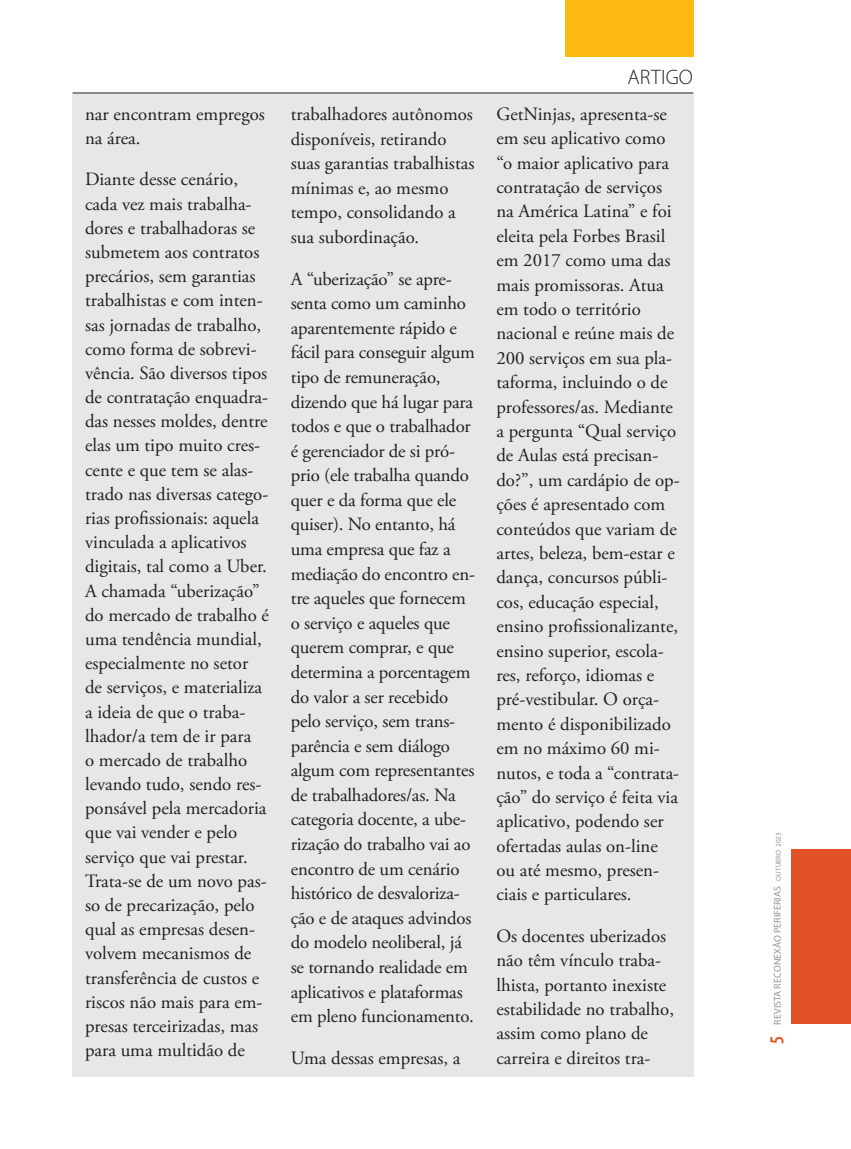
<style>
.page{position:relative;width:851px;height:1149px;background:#fff}
.page>*{position:absolute;margin:0;border:0;box-sizing:border-box;transform-origin:0 0}
.t1{font:300 21px "Myriad Pro";letter-spacing:.01em;color:#231f20}
.t2{font:18.75px/24.2px "Adobe Garamond Pro";color:#231f20}
.t3{font:9.9px "Myriad Pro";letter-spacing:.01em;color:#939598}
.s1{font-weight:600;font-stretch:condensed;font-size:19.95px;color:#e15326}
.s2{font-size:7.05px}
</style>
<div class="page">
<div style="left:72px;top:94px;width:621px;height:982px;background:#e6e7e9"></div>
<div style="left:564px;top:0;width:129px;height:57px;background:#fcba13"></div>
<div style="left:791px;top:848px;width:59px;height:175px;background:#e15326"></div>
<hr style="left:73px;top:93px;width:620px;height:1px;background:#231f20">
<p class="t2" style="left:85px;top:103px;width:181px">nar encontram empregos na área.</p>
<p class="t2" style="left:85px;top:168px;width:185px">Diante desse cenário, cada vez mais trabalha&shy;dores e trabalhadoras se submetem aos contratos precários, sem garantias trabalhistas e com inten&shy;sas jornadas de trabalho, como forma de sobrevi&shy;vência. São diversos tipos de contratação enquadra&shy;das nesses moldes, dentre elas um tipo muito cres&shy;cente e que tem se alas&shy;trado nas diversas catego&shy;rias profissionais: aquela vinculada a aplicativos digitais, tal como a Uber.<br>A chamada “uberização” do mercado de trabalho é uma tendência mundial, especialmente no setor de serviços, e materializa a ideia de que o traba&shy;lhador/a tem de ir para<br>o mercado de trabalho levando tudo, sendo res&shy;ponsável pela mercadoria que vai vender e pelo serviço que vai prestar.<br>Trata-se de um novo pas&shy;so de precarização, pelo qual as empresas desen&shy;volvem mecanismos de transferência de custos e riscos não mais para em&shy;presas terceirizadas, mas para uma multidão de</p>
<p class="t2" style="left:291px;top:102px;width:185px;line-height:24.6px">trabalhadores autônomos disponíveis, retirando suas garantias trabalhistas mínimas e, ao mesmo tempo, consolidando a sua subordinação.</p>
<p class="t2" style="left:291px;top:267px;width:186px;line-height:24.6px">A “uberização” se apre&shy;senta como um caminho aparentemente rápido e fácil para conseguir algum tipo de remuneração, dizendo que há lugar para todos e que o trabalhador é gerenciador de si pró&shy;prio (ele trabalha quando quer e da forma que ele quiser). No entanto, há uma empresa que faz a mediação do encontro en&shy;tre aqueles que fornecem o serviço e aqueles que querem comprar, e que determina a porcentagem do valor a ser recebido pelo serviço, sem trans&shy;parência e sem diálogo algum com representantes de trabalhadores/as. Na categoria docente, a ube&shy;rização do trabalho vai ao encontro de um cenário histórico de desvaloriza&shy;ção e de ataques advindos do modelo neoliberal, já se tornando realidade em aplicativos e plataformas em pleno funcionamento.</p>
<p class="t2" style="left:291px;top:1045px;width:171px">Uma dessas empresas, a</p>
<p class="t1" style="left:627px;top:65px;width:67px">ARTIGO</p>
<p class="t2" style="left:496px;top:102px;width:185px">GetNinjas, apresenta-se em seu aplicativo como “o maior aplicativo para contratação de serviços na América Latina” e foi eleita pela Forbes Brasil em 2017 como uma das mais promissoras. Atua em todo o território nacional e reúne mais de<br>200 serviços em sua pla&shy;taforma, incluindo o de professores/as. Mediante a pergunta “Qual serviço de Aulas está precisan&shy;do?”, um cardápio de op&shy;ções é apresentado com conteúdos que variam de artes, beleza, bem-estar e dança, concursos públi&shy;cos, educação especial, ensino profissionalizante, ensino superior, escola&shy;res, reforço, idiomas e pré-vestibular. O orça&shy;mento é disponibilizado em no máximo 60 mi&shy;nutos, e toda a “contrata&shy;ção” do serviço é feita via aplicativo, podendo ser ofertadas aulas on-line ou até mesmo, presen&shy;ciais e particulares.</p>
<p class="t2" style="left:496px;top:924px;width:179px">Os docentes uberizados não têm vínculo traba&shy;lhista, portanto inexiste estabilidade no trabalho, assim como plano de carreira e direitos tra-</p>
<p class="t3" style="left:771px;top:1043px;width:213px;rotate:-90deg"><span class="s1">5</span> REVISTA RECONEXÃO PERIFERIAS <span class="s2">OUTUBRO 2023</span></p>
</div>
